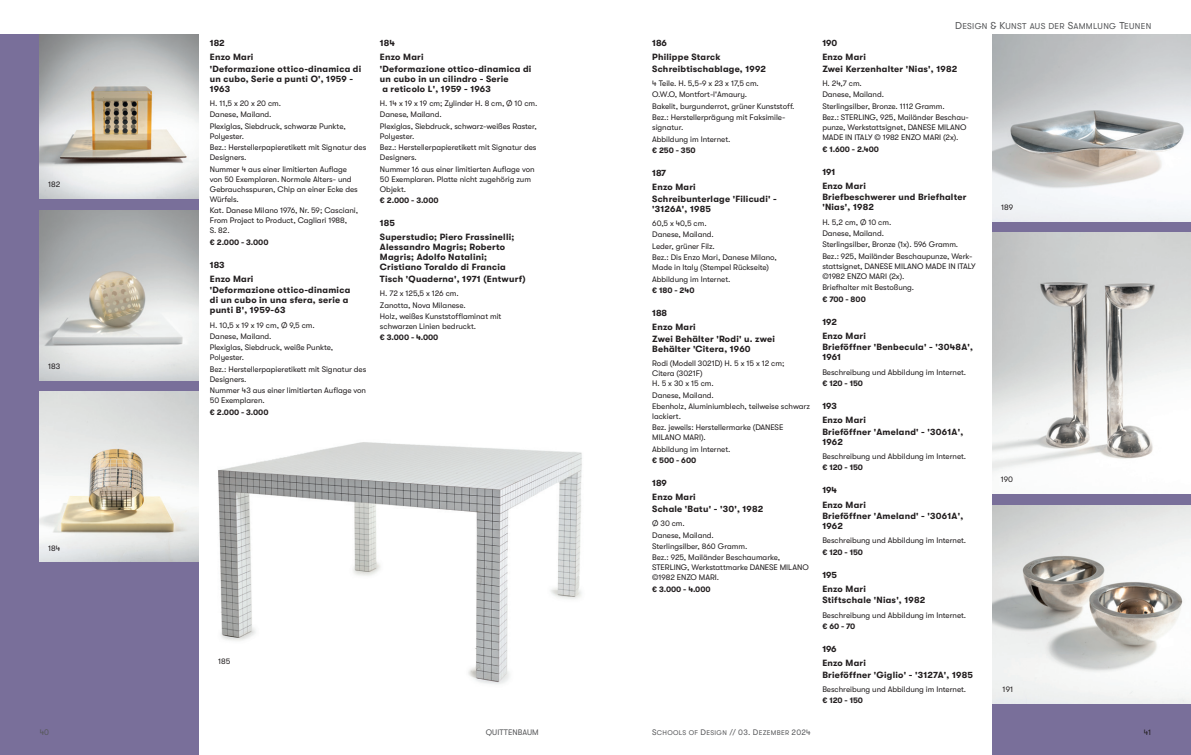
<style>
.page{position:relative;width:1191px;height:755px;background:#fff}
.page>*{position:absolute;margin:0;border:0;box-sizing:border-box;transform-origin:0 0}
.t1{font:700 9px/14.3px "GT Walsheim";letter-spacing:.025em;color:#231f20}
.t2{font:8.5px "GT Walsheim Regular SC850";letter-spacing:.035em;color:#57585a}
.t3{font:8px/11.4px "GT Walsheim";letter-spacing:-.005em;color:#231f20}
.t4{font:700 8px "GT Walsheim";letter-spacing:-.005em;color:#231f20}
.t5{font:8px "GT Walsheim";letter-spacing:.005em;color:#57585a}
.t6{font:8px "GT Walsheim Regular SC850";color:#231f20}
.t7{font:6.8px "GT Walsheim Regular SC850";letter-spacing:.045em;color:#57585a}
.s1{font-size:10px}
.s2{font-size:8px}
.s3{font-family:"GT Walsheim";font-size:8px}
</style>
<div class="page">
<div style="left:992px;top:34px;width:199px;height:720px;background:#796f9a"></div>
<img style="left:198px;top:329px;width:384px;height:409px">
<div style="left:0;top:34px;width:198px;height:720px;background:#796f9a"></div>
<img style="left:992px;top:34px;width:199px;height:187px">
<img style="left:992px;top:232px;width:199px;height:261px">
<img style="left:992px;top:505px;width:199px;height:198px">
<img style="left:40px;top:34px;width:158px;height:164px">
<img style="left:40px;top:210px;width:158px;height:170px">
<img style="left:40px;top:391px;width:158px;height:170px">
<p class="t3" style="left:48px;top:179px;width:14px">182</p>
<p class="t3" style="left:48px;top:360px;width:14px">183</p>
<p class="t3" style="left:48px;top:541px;width:14px">184</p>
<p class="t1" style="left:210px;top:36px;width:45px">182<br>Enzo Mari</p>
<p class="t1" style="left:210px;top:64px;width:153px;line-height:10px">'Deformazione ottico-dinamica di un cubo, Serie a punti O', 1959 -<br>1963</p>
<p class="t3" style="left:210px;top:98px;width:137px">H. 11,5 x 20 x 20 cm.<br>Danese, Mailand.<br>Plexiglas, Siebdruck, schwarze Punkte,</p>
<p class="t3" style="left:210px;top:130px;width:158px">Polyester.<br>Bez.: Herstellerpapieretikett mit Signatur des</p>
<p class="t3" style="left:210px;top:152px;width:139px">Designers.<br>Nummer 4 aus einer limitierten Auflage</p>
<p class="t3" style="left:210px;top:174px;width:149px;line-height:10px">von 50 Exemplaren. Normale Alters- und<br>Gebrauchsspuren, Chip an einer Ecke des<br>Würfels.</p>
<p class="t3" style="left:210px;top:205px;width:150px;line-height:10px">Kat. Danese Milano 1976, Nr. 59; Casciani,<br>From Project to Product, Cagliari 1988,<br>S. 82.</p>
<p class="t4" style="left:210px;top:237px;width:60px">€ 2.000 - 3.000</p>
<p class="t1" style="left:210px;top:257px;width:45px">183<br>Enzo Mari</p>
<p class="t1" style="left:210px;top:285px;width:142px;line-height:10px">'Deformazione ottico-dinamica di un cubo in una sfera, serie a punti B', 1959-63</p>
<p class="t3" style="left:210px;top:319px;width:125px">H. 10,5 x 19 x 19 cm, Ø 9,5 cm.<br>Danese, Mailand.<br>Plexiglas, Siebdruck, weiße Punkte,</p>
<p class="t3" style="left:210px;top:352px;width:158px">Polyester.<br>Bez.: Herstellerpapieretikett mit Signatur des</p>
<p class="t3" style="left:210px;top:373px;width:158px">Designers.<br>Nummer 43 aus einer limitierten Auflage von</p>
<p class="t3" style="left:210px;top:394px;width:56px">50 Exemplaren.</p>
<p class="t4" style="left:210px;top:407px;width:60px">€ 2.000 - 3.000</p>
<p class="t1" style="left:380px;top:36px;width:45px">184<br>Enzo Mari</p>
<p class="t1" style="left:380px;top:64px;width:153px;line-height:10px">'Deformazione ottico-dinamica di un cubo in un cilindro - Serie<br>a reticolo L', 1959 - 1963</p>
<p class="t3" style="left:380px;top:98px;width:159px">H. 14 x 19 x 19 cm; Zylinder H. 8 cm, Ø 10 cm.<br>Danese, Mailand.<br>Plexiglas, Siebdruck, schwarz-weißes Raster,</p>
<p class="t3" style="left:380px;top:130px;width:158px">Polyester.<br>Bez.: Herstellerpapieretikett mit Signatur des</p>
<p class="t3" style="left:380px;top:152px;width:156px">Designers.<br>Nummer 16 aus einer limitierten Auflage von</p>
<p class="t3" style="left:380px;top:174px;width:152px;line-height:10px">50 Exemplaren. Platte nicht zugehörig zum<br>Objekt.</p>
<p class="t4" style="left:380px;top:196px;width:60px">€ 2.000 - 3.000</p>
<p class="t1" style="left:380px;top:216px;width:136px">185<br>Superstudio; Piero Frassinelli;</p>
<p class="t1" style="left:380px;top:242px;width:127px;line-height:10px">Alessandro Magris; Roberto<br>Magris; Adolfo Natalini;<br>Cristiano Toraldo di Francia</p>
<p class="t1" style="left:380px;top:271px;width:147px">Tisch 'Quaderna', 1971 (Entwurf)</p>
<p class="t3" style="left:380px;top:287px;width:123px">H. 72 x 125,5 x 126 cm.<br>Zanotta, Nova Milanese.<br>Holz, weißes Kunststofflaminat mit</p>
<p class="t3" style="left:380px;top:320px;width:98px">schwarzen Linien bedruckt.</p>
<p class="t4" style="left:380px;top:333px;width:60px">€ 3.000 - 4.000</p>
<p class="t3" style="left:218px;top:655px;width:14px">185</p>
<p class="t1" style="left:652px;top:36px;width:70px">186<br>Philippe Starck</p>
<p class="t1" style="left:652px;top:61px;width:115px">Schreibtischablage, 1992</p>
<p class="t3" style="left:652px;top:78px;width:144px">4 Teile. H. 5,5-9 x 23 x 17,5 cm.<br>O.W.O, Montfort-l'Amaury.<br>Bakelit, burgunderrot, grüner Kunststoff.<br>Bez.: Herstellerprägung mit Faksimile-</p>
<p class="t3" style="left:652px;top:122px;width:80px">signatur.<br>Abbildung im Internet.</p>
<p class="t4" style="left:652px;top:146px;width:45px">€ 250 - 350</p>
<p class="t1" style="left:652px;top:166px;width:45px">187<br>Enzo Mari</p>
<p class="t1" style="left:652px;top:193px;width:126px;line-height:10px">Schreibunterlage 'Filicudi' - '3126A', 1985</p>
<p class="t3" style="left:652px;top:217px;width:126px">60,5 x 40,5 cm.<br>Danese, Mailand.<br>Leder, grüner Filz.<br>Bez.: Dis Enzo Mari, Danese Milano,</p>
<p class="t3" style="left:652px;top:262px;width:118px">Made in Italy (Stempel Rückseite)<br>Abbildung im Internet.</p>
<p class="t4" style="left:652px;top:286px;width:44px">€ 180 - 240</p>
<p class="t1" style="left:652px;top:305px;width:45px">188<br>Enzo Mari</p>
<p class="t1" style="left:652px;top:333px;width:124px;line-height:10px">Zwei Behälter 'Rodi' u. zwei<br>Behälter 'Citera, 1960</p>
<p class="t3" style="left:652px;top:358px;width:134px;line-height:10px">Rodi (Modell 3021D) H. 5 x 15 x 12 cm;<br>Citera (3021F)<br>H. 5 x 30 x 15 cm.</p>
<p class="t3" style="left:652px;top:389px;width:159px">Danese, Mailand.<br>Ebenholz, Aluminiumblech, teilweise schwarz</p>
<p class="t3" style="left:652px;top:410px;width:133px">lackiert.<br>Bez. jeweils: Herstellermarke (DANESE</p>
<p class="t3" style="left:652px;top:431px;width:80px">MILANO MARI).<br>Abbildung im Internet.</p>
<p class="t4" style="left:652px;top:455px;width:46px">€ 500 - 600</p>
<p class="t1" style="left:652px;top:475px;width:45px">189<br>Enzo Mari</p>
<p class="t1" style="left:652px;top:501px;width:113px">Schale 'Batu' - '30', 1982</p>
<p class="t3" style="left:652px;top:517px;width:129px">Ø 30 cm.<br>Danese, Mailand.<br>Sterlingsilber, 860 Gramm.<br>Bez.: 925, Mailänder Beschaumarke,</p>
<p class="t3" style="left:652px;top:562px;width:158px;line-height:10px">STERLING, Werkstattmarke DANESE MILANO ©1982 ENZO MARI.</p>
<p class="t4" style="left:652px;top:584px;width:60px">€ 3.000 - 4.000</p>
<p class="t2" style="left:955px;top:21px;width:198px"><span class="s1">D</span>ESIGN <span class="s1">&amp; K</span>UNST AUS DER <span class="s1">S</span>AMMLUNG <span class="s1">T</span>EUNEN</p>
<p class="t1" style="left:822px;top:36px;width:45px">190<br>Enzo Mari</p>
<p class="t1" style="left:822px;top:61px;width:137px">Zwei Kerzenhalter 'Nias', 1982</p>
<p class="t3" style="left:822px;top:78px;width:148px">H. 24,7 cm.<br>Danese, Mailand.<br>Sterlingsilber, Bronze. 1112 Gramm.<br>Bez.: STERLING, 925, Mailänder Beschau-</p>
<p class="t3" style="left:822px;top:122px;width:146px;line-height:10px">punze, Werkstattsignet, DANESE MILANO<br>MADE IN ITALY © 1982 ENZO MARI (2x).</p>
<p class="t4" style="left:822px;top:144px;width:58px">€ 1.600 - 2.400</p>
<p class="t1" style="left:822px;top:164px;width:45px">191<br>Enzo Mari</p>
<p class="t1" style="left:822px;top:192px;width:146px;line-height:10px">Briefbeschwerer und Briefhalter 'Nias', 1982</p>
<p class="t3" style="left:822px;top:216px;width:152px">H. 5,2 cm, Ø 10 cm.<br>Danese, Mailand.<br>Sterlingsilber, Bronze (1x). 596 Gramm.<br>Bez.: 925, Mailänder Beschaupunze, Werk-</p>
<p class="t3" style="left:822px;top:261px;width:155px;line-height:10px">stattsignet, DANESE MILANO MADE IN ITALY ©1982 ENZO MARI (2x).</p>
<p class="t3" style="left:822px;top:282px;width:93px">Briefhalter mit Bestoßung.</p>
<p class="t4" style="left:822px;top:294px;width:45px">€ 700 - 800</p>
<p class="t1" style="left:822px;top:314px;width:45px">192<br>Enzo Mari</p>
<p class="t1" style="left:822px;top:342px;width:152px;line-height:10px">Brieföffner 'Benbecula' - '3048A',<br>1961</p>
<p class="t3" style="left:822px;top:366px;width:145px">Beschreibung und Abbildung im Internet.</p>
<p class="t4" style="left:822px;top:378px;width:42px">€ 120 - 150</p>
<p class="t1" style="left:822px;top:398px;width:45px">193<br>Enzo Mari</p>
<p class="t1" style="left:822px;top:426px;width:142px;line-height:10px">Brieföffner 'Ameland' - '3061A',<br>1962</p>
<p class="t3" style="left:822px;top:450px;width:145px">Beschreibung und Abbildung im Internet.</p>
<p class="t4" style="left:822px;top:463px;width:42px">€ 120 - 150</p>
<p class="t1" style="left:822px;top:482px;width:45px">194<br>Enzo Mari</p>
<p class="t1" style="left:822px;top:510px;width:142px;line-height:10px">Brieföffner 'Ameland' - '3061A',<br>1962</p>
<p class="t3" style="left:822px;top:534px;width:145px">Beschreibung und Abbildung im Internet.</p>
<p class="t4" style="left:822px;top:547px;width:42px">€ 120 - 150</p>
<p class="t1" style="left:822px;top:567px;width:45px">195<br>Enzo Mari</p>
<p class="t1" style="left:822px;top:592px;width:105px">Stiftschale 'Nias', 1982</p>
<p class="t3" style="left:822px;top:608px;width:145px">Beschreibung und Abbildung im Internet.</p>
<p class="t4" style="left:822px;top:621px;width:35px">€ 60 - 70</p>
<p class="t1" style="left:822px;top:641px;width:45px">196<br>Enzo Mari</p>
<p class="t1" style="left:822px;top:666px;width:152px">Brieföffner 'Giglio' - '3127A', 1985</p>
<p class="t3" style="left:822px;top:682px;width:145px">Beschreibung und Abbildung im Internet.</p>
<p class="t4" style="left:822px;top:695px;width:42px">€ 120 - 150</p>
<p class="t3" style="left:1001px;top:201px;width:14px">189</p>
<p class="t3" style="left:1000px;top:473px;width:14px">190</p>
<p class="t3" style="left:1002px;top:683px;width:12px">191</p>
<p class="t5" style="left:40px;top:727px;width:11px">40</p>
<p class="t5" style="left:486px;top:727px;width:54px">QUITTENBAUM</p>
<p class="t7" style="left:652px;top:728px;width:160px"><span class="s2">S</span>CHOOLS OF <span class="s2">D</span>ESIGN <span class="s2">//</span> <span class="s3">03.</span> <span class="s2">D</span>EZEMBER <span class="s3">2024</span></p>
<p class="t6" style="left:1143px;top:727px;width:9px">41</p>
</div>
